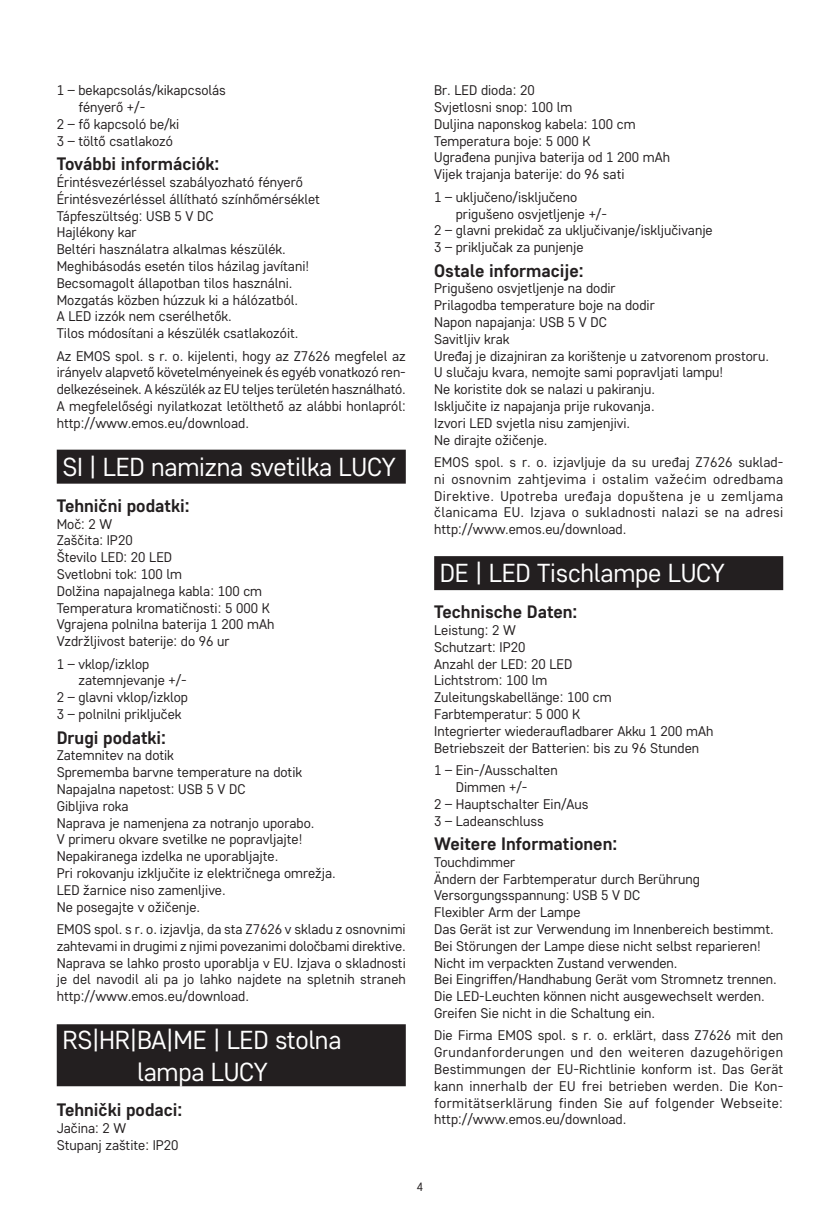
<style>
.page{position:relative;width:840px;height:1219px;background:#fff}
.page>*{position:absolute;margin:0;border:0;box-sizing:border-box;transform-origin:0 0}
.t1{font:26px/31.2px "Core Sans D35";letter-spacing:-.01em;color:#fff;text-align:center}
.t2{font:700 18px "Core Sans D55";color:#231f20}
.t3{font:14px/16.8px "Core Sans D35";color:#231f20}
.t4{font:12px "Core Sans D35";color:#231f20}
</style>
<div class="page">
<div style="left:57px;top:450px;width:348px;height:34px;background:#231f20"></div>
<div style="left:57px;top:1024px;width:348px;height:62px;background:#231f20"></div>
<div style="left:434px;top:556px;width:348px;height:34px;background:#231f20"></div>
<p class="t3" style="left:57px;top:82px;width:171px">1 – bekapcsolás/kikapcsolás</p>
<p class="t3" style="left:78px;top:98px;width:68px">fényerő +/-</p>
<p class="t3" style="left:57px;top:115px;width:124px">2 – fő kapcsoló be/ki</p>
<p class="t3" style="left:57px;top:132px;width:118px">3 – töltő csatlakozó</p>
<p class="t2" style="left:57px;top:152px;width:164px">További információk:</p>
<p class="t3" style="left:57px;top:173px;width:264px">Érintésvezérléssel szabályozható fényerő Érintésvezérléssel állítható színhőmérséklet Tápfeszültség: USB 5 V DC<br>Hajlékony kar<br>Beltéri használatra alkalmas készülék.<br>Meghibásodás esetén tilos házilag javítani!<br>Becsomagolt állapotban tilos használni.<br>Mozgatás közben húzzuk ki a hálózatból.<br>A LED izzók nem cserélhetők.<br>Tilos módosítani a készülék csatlakozóit.</p>
<p class="t3" style="left:57px;top:347px;width:350px;text-align:justify">Az EMOS spol. s r. o. kijelenti, hogy az Z7626 megfelel az irányelv alapvető követelményeinek és egyéb vonatkozó ren&shy;delkezéseinek. A készülék az EU teljes területén használható.<br>A megfelelőségi nyilatkozat letölthető az alábbi honlapról: http://www.emos.eu/download.</p>
<h1 class="t1" style="left:62px;top:450px;width:335px">SI | LED namizna svetilka LUCY</h1>
<p class="t2" style="left:57px;top:494px;width:134px">Tehnični podatki:</p>
<p class="t3" style="left:57px;top:515px;width:219px">Moč: 2 W<br>Zaščita: IP20<br>Število LED: 20 LED<br>Svetlobni tok: 100 lm<br>Dolžina napajalnega kabla: 100 cm<br>Temperatura kromatičnosti: 5 000 K<br>Vgrajena polnilna baterija 1 200 mAh<br>Vzdržljivost baterije: do 96 ur</p>
<p class="t3" style="left:57px;top:655px;width:94px">1 – vklop/izklop</p>
<p class="t3" style="left:78px;top:672px;width:110px">zatemnjevanje +/-</p>
<p class="t3" style="left:57px;top:688px;width:133px">2 – glavni vklop/izklop</p>
<p class="t3" style="left:57px;top:705px;width:126px">3 – polnilni priključek</p>
<p class="t2" style="left:57px;top:725px;width:111px">Drugi podatki:</p>
<p class="t3" style="left:57px;top:747px;width:280px">Zatemnitev na dotik<br>Sprememba barvne temperature na dotik Napajalna napetost: USB 5 V DC<br>Gibljiva roka<br>Naprava je namenjena za notranjo uporabo.<br>V primeru okvare svetilke ne popravljajte!<br>Nepakiranega izdelka ne uporabljajte.<br>Pri rokovanju izključite iz električnega omrežja.<br>LED žarnice niso zamenljive.<br>Ne posegajte v ožičenje.</p>
<p class="t3" style="left:57px;top:920px;width:350px;text-align:justify">EMOS spol. s r. o. izjavlja, da sta Z7626 v skladu z osnovnimi zahtevami in drugimi z njimi povezanimi določbami direktive.<br>Naprava se lahko prosto uporablja v EU. Izjava o skladnosti je del navodil ali pa jo lahko najdete na spletnih straneh http://www.emos.eu/download.</p>
<h1 class="t1" style="left:62px;top:1024px;width:280px">RS|HR|BA|ME | LED stolna lampa LUCY</h1>
<p class="t2" style="left:57px;top:1098px;width:127px">Tehnički podaci:</p>
<p class="t3" style="left:57px;top:1119px;width:123px">Jačina: 2 W<br>Stupanj zaštite: IP20</p>
<p class="t3" style="left:434px;top:82px;width:237px">Br. LED dioda: 20<br>Svjetlosni snop: 100 lm<br>Duljina naponskog kabela: 100 cm<br>Temperatura boje: 5 000 K<br>Ugrađena punjiva baterija od 1 200 mAh<br>Vijek trajanja baterije: do 96 sati</p>
<p class="t3" style="left:434px;top:188px;width:144px">1 – uključeno/isključeno</p>
<p class="t3" style="left:455px;top:205px;width:153px">prigušeno osvjetljenje +/-</p>
<p class="t3" style="left:434px;top:222px;width:280px">2 – glavni prekidač za uključivanje/isključivanje</p>
<p class="t3" style="left:434px;top:238px;width:151px">3 – priključak za punjenje</p>
<p class="t2" style="left:434px;top:259px;width:151px">Ostale informacije:</p>
<p class="t3" style="left:434px;top:280px;width:336px">Prigušeno osvjetljenje na dodir<br>Prilagodba temperature boje na dodir<br>Napon napajanja: USB 5 V DC<br>Savitljiv krak<br>Uređaj je dizajniran za korištenje u zatvorenom prostoru.<br>U slučaju kvara, nemojte sami popravljati lampu!<br>Ne koristite dok se nalazi u pakiranju.<br>Isključite iz napajanja prije rukovanja.<br>Izvori LED svjetla nisu zamjenjivi.<br>Ne dirajte ožičenje.</p>
<p class="t3" style="left:434px;top:453px;width:350px;text-align:justify">EMOS spol. s r. o. izjavljuje da su uređaj Z7626 suklad&shy;ni osnovnim zahtjevima i ostalim važećim odredbama Direktive. Upotreba uređaja dopuštena je u zemljama članicama EU. Izjava o sukladnosti nalazi se na adresi http://www.emos.eu/download.</p>
<h1 class="t1" style="left:439px;top:557px;width:286px">DE | LED Tischlampe LUCY</h1>
<p class="t2" style="left:434px;top:600px;width:145px">Technische Daten:</p>
<p class="t3" style="left:434px;top:621px;width:280px">Leistung: 2 W<br>Schutzart: IP20<br>Anzahl der LED: 20 LED<br>Lichtstrom: 100 lm<br>Zuleitungskabellänge: 100 cm<br>Farbtemperatur: 5 000 K<br>Integrierter wiederaufladbarer Akku 1 200 mAh<br>Betriebszeit der Batterien: bis zu 96 Stunden</p>
<p class="t3" style="left:434px;top:761px;width:125px">1 – Ein-/Ausschalten</p>
<p class="t3" style="left:455px;top:778px;width:73px">Dimmen +/-</p>
<p class="t3" style="left:434px;top:795px;width:156px">2 – Hauptschalter Ein/Aus</p>
<p class="t3" style="left:434px;top:812px;width:111px">3 – Ladeanschluss</p>
<p class="t2" style="left:434px;top:832px;width:184px">Weitere Informationen:</p>
<p class="t3" style="left:434px;top:853px;width:344px">Touchdimmer<br>Ändern der Farbtemperatur durch Berührung Versorgungsspannung: USB 5 V DC<br>Flexibler Arm der Lampe<br>Das Gerät ist zur Verwendung im Innenbereich bestimmt.<br>Bei Störungen der Lampe diese nicht selbst reparieren!<br>Nicht im verpackten Zustand verwenden.<br>Bei Eingriffen/Handhabung Gerät vom Stromnetz trennen.<br>Die LED-Leuchten können nicht ausgewechselt werden.<br>Greifen Sie nicht in die Schaltung ein.</p>
<p class="t3" style="left:434px;top:1027px;width:350px;text-align:justify">Die Firma EMOS spol. s r. o. erklärt, dass Z7626 mit den Grundanforderungen und den weiteren dazugehörigen Bestimmungen der EU-Richtlinie konform ist. Das Gerät kann innerhalb der EU frei betrieben werden. Die Kon&shy;formitätserklärung finden Sie auf folgender Webseite: http://www.emos.eu/download.</p>
<p class="t4" style="left:416px;top:1179px;width:8px">4</p>
</div>
